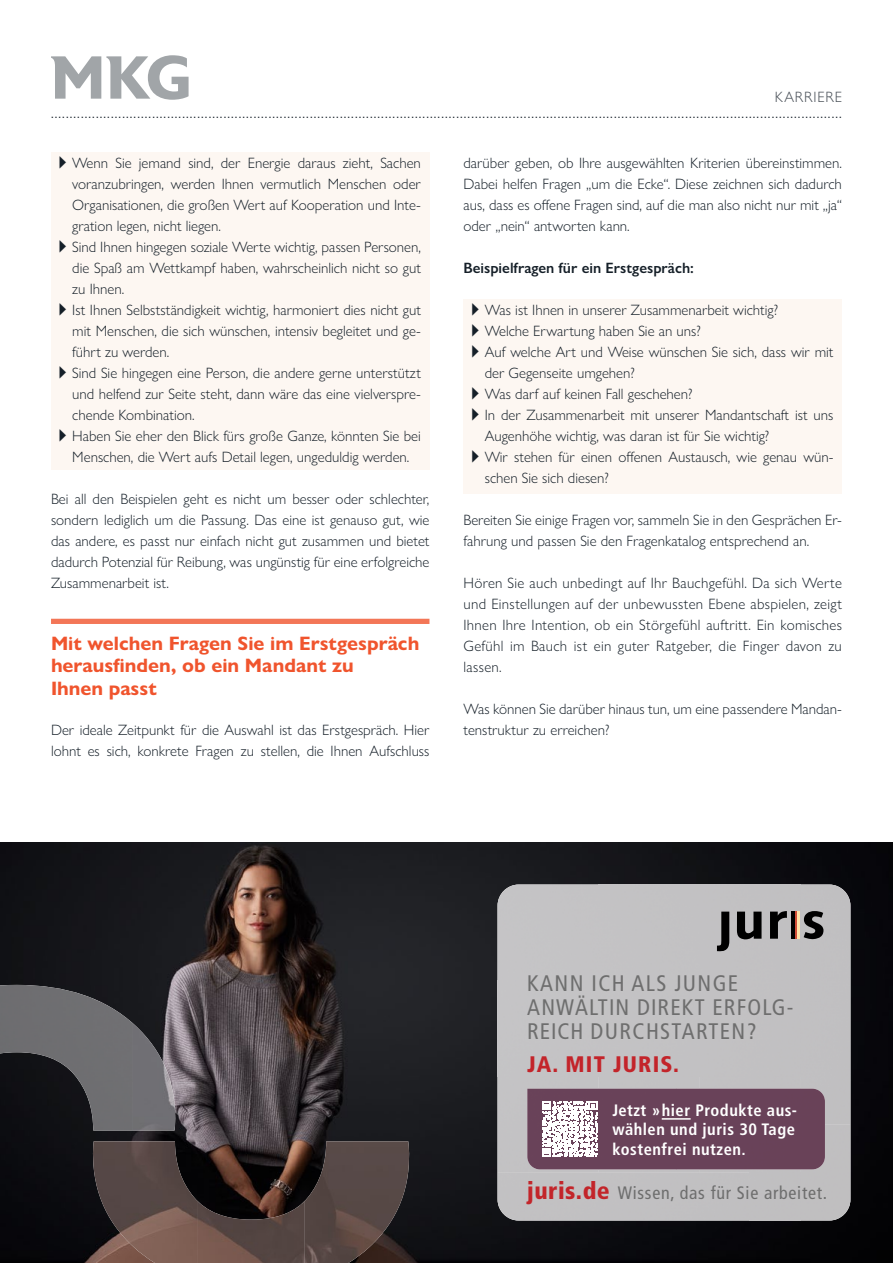
<style>
.page{position:relative;width:893px;height:1263px;background:#fff}
.page>*{position:absolute;margin:0;border:0;box-sizing:border-box;transform-origin:0 0}
.t1{font:condensed 22.5px/24px "Frutiger LT Std";letter-spacing:.05em;color:#6e6e6e}
.t2{font:900 condensed 22.5px "Frutiger LT Std";letter-spacing:.05em;color:#c3242a}
.t3{font:700 19.5px/22.5px "Gill Sans Nova";color:#f0542d}
.t4{font:condensed 18px "Frutiger LT Std";letter-spacing:.04em;color:#6e6e6e}
.t5{font:700 condensed 16.5px/19.5px "Frutiger LT Std";letter-spacing:.03em;color:#fff}
.t6{font:300 15px/21px "Gill Sans Nova";color:#151f28}
.t7{font:600 15px "Gill Sans Nova";color:#151f28}
.t8{font:300 15px "Gill Sans Nova";letter-spacing:.05em;color:#444b53}
.t9{font:13.5px "Gill Sans Nova";color:#151f28}
.s1{font-weight:900;font-size:24px;color:#c3252a}
</style>
<div class="page">
<div style="left:51px;top:152px;width:378px;height:318px;background:#fdf7f2"></div>
<div style="left:463px;top:299px;width:379px;height:194px;background:#fdf7f2"></div>
<svg style="left:51px;top:55px;width:138px;height:45px"></svg>
<div style="left:51px;top:619px;width:378px;height:5px;background:#f37657"></div>
<img style="left:0;top:842px;width:893px;height:421px">
<div style="left:497px;top:884px;width:353px;height:336px;background:#c2c1c3"></div>
<svg style="left:737px;top:911px;width:24px;height:28px"></svg>
<svg style="left:804px;top:911px;width:20px;height:28px"></svg>
<svg style="left:770px;top:911px;width:17px;height:28px"></svg>
<svg style="left:717px;top:911px;width:12px;height:41px"></svg>
<hr style="left:791px;top:911px;width:4px;height:28px;background:#000">
<hr style="left:795px;top:911px;width:2px;height:28px;background:#d04c37">
<hr style="left:797px;top:911px;width:2px;height:28px;background:#ffe3aa">
<img style="left:91px;top:1141px;width:107px;height:122px">
<img style="left:304px;top:1141px;width:107px;height:122px">
<img style="left:198px;top:1201px;width:107px;height:62px">
<img style="left:0;top:985px;width:133px;height:97px">
<img style="left:133px;top:1023px;width:44px;height:107px">
<img style="left:80px;top:1082px;width:53px;height:48px">
<div style="left:527px;top:1089px;width:298px;height:80px;background:#694259"></div>
<svg style="left:542px;top:1101px;width:55px;height:56px"></svg>
<hr style="left:662px;top:1118px;width:29px;height:2px;background:#fff">
<p class="t8" style="left:775px;top:88px;width:69px">KARRIERE</p>
<p class="t9" style="left:51px;top:105px;width:792px">...................................................................................................................................................................................................................</p>
<p class="t6" style="left:72px;top:153px;width:350px">Wenn Sie jemand sind, der Energie daraus zieht, Sachen voranzubringen, werden Ihnen vermutlich Menschen oder Organisationen, die großen Wert auf Kooperation und Inte&shy;gration legen, nicht liegen.<br>Sind Ihnen hingegen soziale Werte wichtig, passen Personen, die Spaß am Wettkampf haben, wahrscheinlich nicht so gut zu Ihnen.<br>Ist Ihnen Selbstständigkeit wichtig, harmoniert dies nicht gut mit Menschen, die sich wünschen, intensiv begleitet und ge&shy;führt zu werden.<br>Sind Sie hingegen eine Person, die andere gerne unterstützt und helfend zur Seite steht, dann wäre das eine vielverspre&shy;chende Kombination.<br>Haben Sie eher den Blick fürs große Ganze, könnten Sie bei Menschen, die Wert aufs Detail legen, ungeduldig werden.</p>
<p class="t6" style="left:51px;top:489px;width:380px;text-align:justify">Bei all den Beispielen geht es nicht um besser oder schlechter, sondern lediglich um die Passung. Das eine ist genauso gut, wie das andere, es passt nur einfach nicht gut zusammen und bietet dadurch Potenzial für Reibung, was ungünstig für eine erfolgreiche Zusammenarbeit ist.</p>
<h2 class="t3" style="left:51px;top:632px;width:370px">Mit welchen Fragen Sie im Erstgespräch herausfinden, ob ein Mandant zu<br>Ihnen passt</h2>
<p class="t6" style="left:51px;top:720px;width:380px">Der ideale Zeitpunkt für die Auswahl ist das Erstgespräch. Hier lohnt es sich, konkrete Fragen zu stellen, die Ihnen Aufschluss</p>
<p class="t6" style="left:463px;top:153px;width:380px;text-align:justify">darüber geben, ob Ihre ausgewählten Kriterien übereinstimmen.<br>Dabei helfen Fragen „um die Ecke“. Diese zeichnen sich dadurch aus, dass es offene Fragen sind, auf die man also nicht nur mit „ja“ oder „nein“ antworten kann.</p>
<p class="t7" style="left:463px;top:259px;width:232px">Beispielfragen für ein Erstgespräch:</p>
<p class="t6" style="left:485px;top:300px;width:350px">Was ist Ihnen in unserer Zusammenarbeit wichtig?<br>Welche Erwartung haben Sie an uns?<br>Auf welche Art und Weise wünschen Sie sich, dass wir mit der Gegenseite umgehen?<br>Was darf auf keinen Fall geschehen?<br>In der Zusammenarbeit mit unserer Mandantschaft ist uns Augenhöhe wichtig, was daran ist für Sie wichtig?<br>Wir stehen für einen offenen Austausch, wie genau wün&shy;schen Sie sich diesen?</p>
<p class="t6" style="left:463px;top:510px;width:380px">Bereiten Sie einige Fragen vor, sammeln Sie in den Gesprächen Er&shy;fahrung und passen Sie den Fragenkatalog entsprechend an.</p>
<p class="t6" style="left:463px;top:573px;width:380px;text-align:justify">Hören Sie auch unbedingt auf Ihr Bauchgefühl. Da sich Werte und Einstellungen auf der unbewussten Ebene abspielen, zeigt Ihnen Ihre Intention, ob ein Störgefühl auftritt. Ein komisches Gefühl im Bauch ist ein guter Ratgeber, die Finger davon zu lassen.</p>
<p class="t6" style="left:463px;top:699px;width:380px">Was können Sie darüber hinaus tun, um eine passendere Mandan&shy;tenstruktur zu erreichen?</p>
<h1 class="t1" style="left:527px;top:971px;width:268px">KANN ICH ALS JUNGE<br>ANWÄLTIN DIREKT ERFOLG-<br>REICH DURCHSTARTEN?</h1>
<h1 class="t2" style="left:527px;top:1050px;width:153px">JA. MIT JURIS.</h1>
<p class="t5" style="left:612px;top:1100px;width:186px">Jetzt »hier Produkte aus&shy;wählen und juris 30 Tage kostenfrei nutzen.</p>
<p class="t4" style="left:527px;top:1182px;width:301px"><span class="s1">juris.de</span> Wissen, das für Sie arbeitet.</p>
</div>
